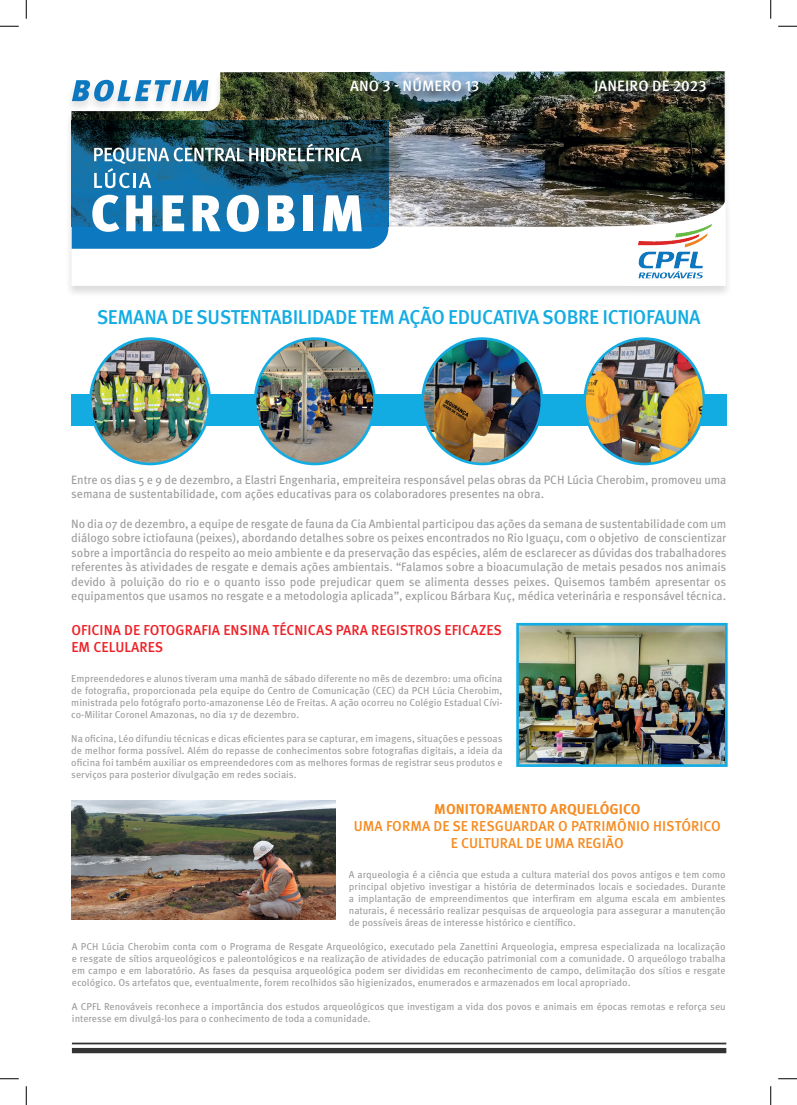
<style>
.page{position:relative;width:797px;height:1105px;background:#fff}
.page>*{position:absolute;margin:0;border:0;box-sizing:border-box;transform-origin:0 0}
.t1{font:500 20px "Meta Pro";letter-spacing:-.02em;color:#13ace2}
.t2{font:500 15px "Meta Pro";letter-spacing:.01em;color:#fff}
.t3{font:500 14.38px/17.2px "Meta Pro";letter-spacing:.005em;color:#ee2026}
.t4{font:500 14.38px/17.2px "Meta Pro";letter-spacing:.005em;color:#f68b21;text-align:center}
.t5{font:700 14.38px "Meta Pro";letter-spacing:.005em;color:#f68b21}
.t6{font:12.12px/14.5px "Meta Pro";letter-spacing:-.01em;color:#9c9d9b}
.t7{font:10px/12px "Meta Pro";color:#9c9d9b;text-align:justify}
</style>
<div class="page">
<div style="left:65px;top:70px;width:667px;height:229px;background:#231f20;opacity:.16"></div>
<img style="left:71px;top:71px;width:653px;height:129px">
<svg style="left:71px;top:200px;width:517px;height:86px"></svg>
<img style="left:72px;top:121px;width:316px;height:74px">
<svg style="left:72px;top:195px;width:316px;height:54px"></svg>
<svg style="left:72px;top:80px;width:136px;height:21px"></svg>
<svg style="left:94px;top:143px;width:268px;height:45px;background:#3c6e86"></svg>
<div style="left:350px;top:77px;width:140px;height:26px;background:#231f20;opacity:.9"></div>
<div style="left:594px;top:79px;width:124px;height:26px;background:#231f20;opacity:.9"></div>
<div style="left:71px;top:395px;width:655px;height:31px;background:#13ace2"></div>
<img style="left:90px;top:340px;width:120px;height:124px">
<div style="left:89px;top:337px;width:122px;height:128px;border:3px solid #13ace2;border-radius:50%"></div>
<img style="left:255px;top:339px;width:119px;height:125px">
<div style="left:254px;top:337px;width:122px;height:128px;border:3px solid #13ace2;border-radius:50%"></div>
<img style="left:422px;top:339px;width:120px;height:125px">
<div style="left:421px;top:337px;width:122px;height:128px;border:3px solid #13ace2;border-radius:50%"></div>
<img style="left:584px;top:339px;width:120px;height:125px">
<div style="left:583px;top:337px;width:122px;height:128px;border:3px solid #13ace2;border-radius:50%"></div>
<img style="left:520px;top:627px;width:203px;height:136px">
<div style="left:516px;top:623px;width:211px;height:144px;border:3px solid #13ace2"></div>
<img style="left:71px;top:800px;width:264px;height:119px">
<hr style="left:72px;top:1043px;width:654px;height:1px;background:#000">
<div style="left:72px;top:1048px;width:654px;height:5px;background:#333"></div>
<img style="left:588px;top:196px;width:144px;height:103px">
<svg style="left:0;top:25px;width:19px;height:2px"></svg>
<svg style="left:778px;top:25px;width:19px;height:2px"></svg>
<svg style="left:0;top:1078px;width:19px;height:1px"></svg>
<svg style="left:778px;top:1078px;width:19px;height:1px"></svg>
<svg style="left:25px;top:0;width:2px;height:19px"></svg>
<svg style="left:25px;top:1086px;width:2px;height:19px"></svg>
<svg style="left:770px;top:0;width:1px;height:19px"></svg>
<svg style="left:770px;top:1086px;width:1px;height:19px"></svg>
<h2 class="t2" style="left:350px;top:74px;width:131px">ANO 3 - NÚMERO 13</h2>
<h2 class="t2" style="left:594px;top:74px;width:114px">JANEIRO DE 2023</h2>
<h1 class="t1" style="left:97px;top:301px;width:605px">SEMANA DE SUSTENTABILIDADE TEM AÇÃO EDUCATIVA SOBRE ICTIOFAUNA</h1>
<p class="t6" style="left:71px;top:472px;width:656px">Entre os dias 5 e 9 de dezembro, a Elastri Engenharia, empreiteira responsável pelas obras da PCH Lúcia Cherobim, promoveu uma semana de sustentabilidade, com ações educativas para os colaboradores presentes na obra.</p>
<p class="t6" style="left:71px;top:515px;width:656px;text-align:justify">No dia 07 de dezembro, a equipe de resgate de fauna da Cia Ambiental participou das ações da semana de sustentabilidade com um diálogo sobre ictiofauna (peixes), abordando detalhes sobre os peixes encontrados no Rio Iguaçu, com o objetivo de conscientizar sobre a importância do respeito ao meio ambiente e da preservação das espécies, além de esclarecer as dúvidas dos trabalhadores referentes às atividades de resgate e demais ações ambientais. “Falamos sobre a bioacumulação de metais pesados nos animais devido à poluição do rio e o quanto isso pode prejudicar quem se alimenta desses peixes. Quisemos também apresentar os equipamentos que usamos no resgate e a metodologia aplicada”, explicou Bárbara Kuç, médica veterinária e responsável técnica.</p>
<h3 class="t3" style="left:71px;top:620px;width:432px">OFICINA DE FOTOGRAFIA ENSINA TÉCNICAS PARA REGISTROS EFICAZES<br>EM CELULARES</h3>
<p class="t7" style="left:71px;top:671px;width:433px">Empreendedores e alunos tiveram uma manhã de sábado diferente no mês de dezembro: uma oficina de fotografia, proporcionada pela equipe do Centro de Comunicação (CEC) da PCH Lúcia Cherobim, ministrada pelo fotógrafo porto-amazonense Léo de Freitas. A ação ocorreu no Colégio Estadual Cívi&shy;co-Militar Coronel Amazonas, no dia 17 de dezembro.</p>
<p class="t7" style="left:71px;top:731px;width:433px">Na oficina, Léo difundiu técnicas e dicas eficientes para se capturar, em imagens, situações e pessoas de melhor forma possível. Além do repasse de conhecimentos sobre fotografias digitais, a ideia da oficina foi também auxiliar os empreendedores com as melhores formas de registrar seus produtos e serviços para posterior divulgação em redes sociais.</p>
<h3 class="t5" style="left:434px;top:798px;width:208px">MONITORAMENTO ARQUELÓGICO</h3>
<h3 class="t4" style="left:354px;top:817px;width:368px">UMA FORMA DE SE RESGUARDAR O PATRIMÔNIO HISTÓRICO<br>E CULTURAL DE UMA REGIÃO</h3>
<p class="t7" style="left:349px;top:867px;width:378px">A arqueologia é a ciência que estuda a cultura material dos povos antigos e tem como principal objetivo investigar a história de determinados locais e sociedades. Durante a implantação de empreendimentos que interfiram em alguma escala em ambientes naturais, é necessário realizar pesquisas de arqueologia para assegurar a manutenção de possíveis áreas de interesse histórico e científico.</p>
<p class="t7" style="left:72px;top:939px;width:655px">A PCH Lúcia Cherobim conta com o Programa de Resgate Arqueológico, executado pela Zanettini Arqueologia, empresa especializada na localização e resgate de sítios arqueológicos e paleontológicos e na realização de atividades de educação patrimonial com a comunidade. O arqueólogo trabalha em campo e em laboratório. As fases da pesquisa arqueológica podem ser divididas em reconhecimento de campo, delimitação dos sítios e resgate ecológico. Os artefatos que, eventualmente, forem recolhidos são higienizados, enumerados e armazenados em local apropriado.</p>
<p class="t7" style="left:72px;top:999px;width:655px">A CPFL Renováveis reconhece a importância dos estudos arqueológicos que investigam a vida dos povos e animais em épocas remotas e reforça seu interesse em divulgá-los para o conhecimento de toda a comunidade.</p>
</div>
